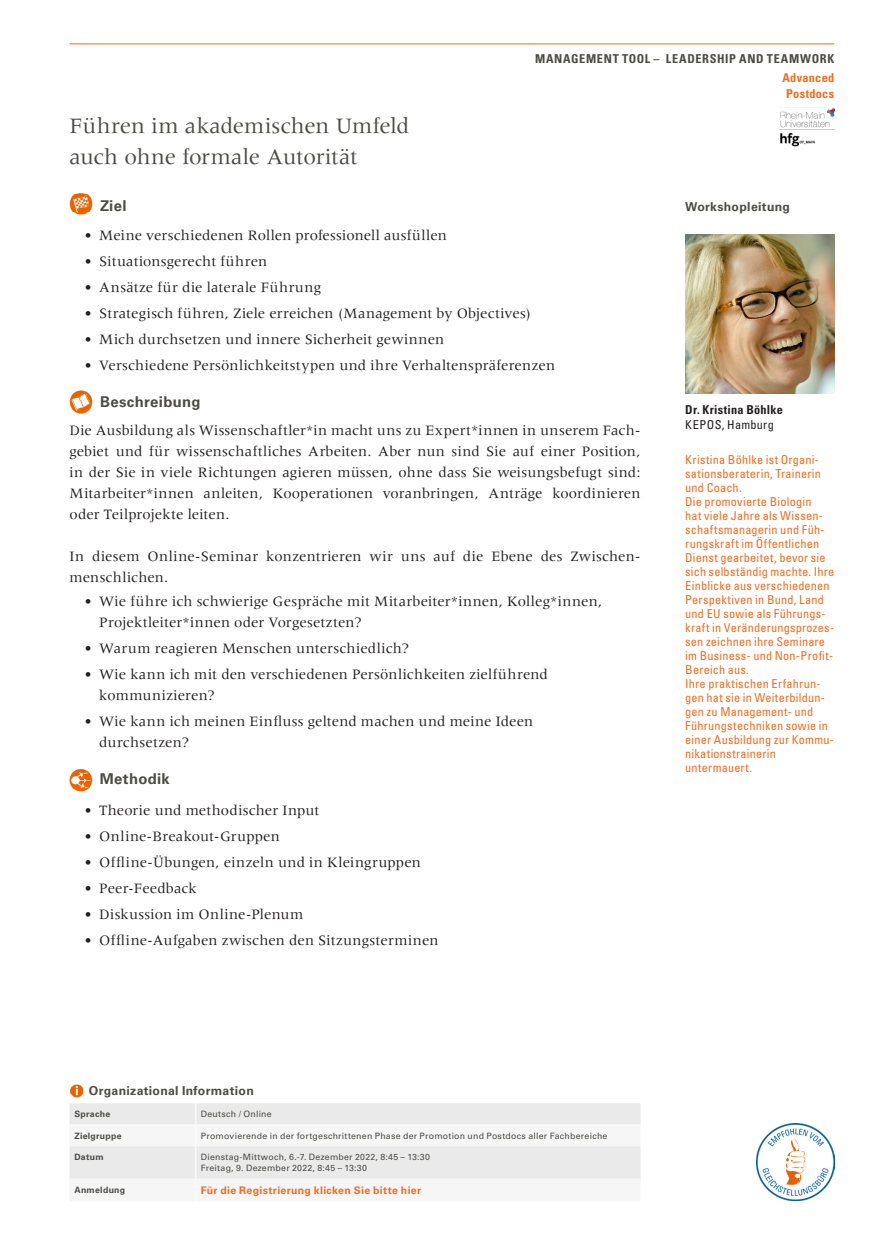
<style>
.page{position:relative;width:869px;height:1241px;background:#fff}
.page>*{position:absolute;margin:0;border:0;box-sizing:border-box;transform-origin:0 0}
.Kurse{font:22.75px "Meridien LT Std";letter-spacing:-.01em;color:#4c4b46}
.mengentext{font:14.88px/21px "Meridien LT Std";letter-spacing:.01em;color:#231f20}
.mengentext-2{font:700 14.88px "Univers LT Std";letter-spacing:.02em;color:#4c4b46}
.Objective_Descriptio{font:700 14.88px "Univers LT Std";color:#4c4b46}
.Trainer_Biografie{font:condensed 12.25px/14px "Univers LT Std";letter-spacing:.02em;color:#ef6d20}
.Kopf_Tools{font:700 condensed 12.25px "Univers LT Std";letter-spacing:.055em;color:#4c4b46}
.Trainer_Name{font:700 condensed 12.25px/15.8px "Univers LT Std";letter-spacing:.02em;color:#231f20}
.Tabelle_Headline{font:700 12.25px "Univers LT Std";letter-spacing:.025em;color:#4c4b46}
.Kopf_links_Einstufun{font:700 condensed 12.25px "Univers LT Std";letter-spacing:.025em;color:#ef6d20}
.Headlines__Trainer{font:700 12.25px "Univers LT Std";letter-spacing:.025em;color:#4c4b46}
.Tabelle_Mengentext{font:700 10.5px "Univers LT Std";letter-spacing:.03em;color:#ef6d20}
.Tabelle_Mengentext-2{font:8.75px "Univers LT Std";letter-spacing:.03em;color:#4c4b46}
.Tabelle_Bold{font:700 8.75px "Univers LT Std";letter-spacing:.03em;color:#4c4b46}
.s1{font-weight:400}
</style>
<div class="page">
<hr style="left:69px;top:43px;width:764px;height:1px;background:#ef6d20">
<img style="left:69px;top:192px;width:24px;height:23px">
<img style="left:69px;top:390px;width:24px;height:23px">
<img style="left:69px;top:769px;width:23px;height:22px">
<img style="left:70px;top:1084px;width:13px;height:13px">
<svg style="left:69px;top:1103px;width:571px;height:76px"></svg>
<hr style="left:69px;top:1124px;width:127px;height:1px;background:#fff">
<img style="left:685px;top:234px;width:148px;height:159px">
<img style="left:756px;top:1123px;width:77px;height:77px">
<img style="left:779px;top:108px;width:54px;height:39px">
<p class="Kopf_Tools" style="left:534px;top:52px;width:300px">MANAGEMENT TOOL – LEADERSHIP AND TEAMWORK</p>
<p class="Kopf_links_Einstufun" style="left:782px;top:70px;width:53px">Advanced</p>
<p class="Kopf_links_Einstufun" style="left:785px;top:86px;width:50px">Postdocs</p>
<p class="Kurse" style="left:69px;top:113px;width:341px">Führen im akademischen Umfeld</p>
<p class="Kurse" style="left:69px;top:144px;width:289px">auch ohne formale Autorität</p>
<p class="Objective_Descriptio" style="left:100px;top:197px;width:28px">Ziel</p>
<p class="Headlines__Trainer" style="left:685px;top:199px;width:106px">Workshopleitung</p>
<p class="mengentext" style="left:84px;top:224px;width:364px">• Meine verschiedenen Rollen professionell ausfüllen</p>
<p class="mengentext" style="left:84px;top:250px;width:184px">• Situationsgerecht führen</p>
<p class="mengentext" style="left:84px;top:276px;width:238px">• Ansätze für die laterale Führung</p>
<p class="mengentext" style="left:84px;top:302px;width:448px">• Strategisch führen, Ziele erreichen (Management by Objectives)</p>
<p class="mengentext" style="left:84px;top:328px;width:361px">• Mich durchsetzen und innere Sicherheit gewinnen</p>
<p class="mengentext" style="left:84px;top:354px;width:472px">• Verschiedene Persönlichkeitstypen und ihre Verhaltenspräferenzen</p>
<p class="mengentext-2" style="left:100px;top:393px;width:102px">Beschreibung</p>
<p class="mengentext" style="left:69px;top:420px;width:572px;text-align:justify">Die Ausbildung als Wissenschaftler*in macht uns zu Expert*innen in unserem Fach&shy;gebiet und für wissenschaftliches Arbeiten. Aber nun sind Sie auf einer Position, in der Sie in viele Richtungen agieren müssen, ohne dass Sie weisungsbefugt sind:<br>Mitarbeiter*innen anleiten, Kooperationen voranbringen, Anträge koordinieren oder Teilprojekte leiten.</p>
<p class="mengentext" style="left:69px;top:546px;width:572px">In diesem Online-Seminar konzentrieren wir uns auf die Ebene des Zwischen&shy;menschlichen.</p>
<p class="mengentext" style="left:99px;top:590px;width:504px;text-indent:-15px">• Wie führe ich schwierige Gespräche mit Mitarbeiter*innen, Kolleg*innen,<br>Projektleiter*innen oder Vorgesetzten?</p>
<p class="mengentext" style="left:84px;top:637px;width:326px">• Warum reagieren Menschen unterschiedlich?</p>
<p class="mengentext" style="left:99px;top:663px;width:450px;text-indent:-15px">• Wie kann ich mit den verschiedenen Persönlichkeiten zielführend kommunizieren?</p>
<p class="mengentext" style="left:99px;top:710px;width:435px;text-indent:-15px">• Wie kann ich meinen Einfluss geltend machen und meine Ideen durchsetzen?</p>
<p class="mengentext-2" style="left:100px;top:770px;width:71px">Methodik</p>
<p class="mengentext" style="left:84px;top:799px;width:236px">• Theorie und methodischer Input</p>
<p class="mengentext" style="left:84px;top:825px;width:197px">• Online-Breakout-Gruppen</p>
<p class="mengentext" style="left:84px;top:851px;width:338px">• Offline-Übungen, einzeln und in Kleingruppen</p>
<p class="mengentext" style="left:84px;top:877px;width:114px">• Peer-Feedback</p>
<p class="mengentext" style="left:84px;top:903px;width:220px">• Diskussion im Online-Plenum</p>
<p class="mengentext" style="left:84px;top:929px;width:355px">• Offline-Aufgaben zwischen den Sitzungsterminen</p>
<p class="Trainer_Name" style="left:685px;top:401px;width:99px">Dr. Kristina Böhlke<br><span class="s1">KEPOS, Hamburg</span></p>
<p class="Trainer_Biografie" style="left:685px;top:452px;width:137px">Kristina Böhlke ist Organi&shy;sationsberaterin, Trainerin und Coach.</p>
<p class="Trainer_Biografie" style="left:685px;top:494px;width:150px">Die promovierte Biologin<br>hat viele Jahre als Wissen&shy;schaftsmanagerin und Füh&shy;rungskraft im Öffentlichen<br>Dienst gearbeitet, bevor sie sich selbständig machte. Ihre<br>Einblicke aus verschiedenen<br>Perspektiven in Bund, Land und EU sowie als Führungs&shy;kraft in Veränderungsprozes&shy;sen zeichnen ihre Seminare im Business- und Non-Profit-<br>Bereich aus.</p>
<p class="Trainer_Biografie" style="left:685px;top:676px;width:150px">Ihre praktischen Erfahrun&shy;gen hat sie in Weiterbildun&shy;gen zu Management- und<br>Führungstechniken sowie in einer Ausbildung zur Kommu&shy;nikationstrainerin</p>
<p class="Trainer_Biografie" style="left:685px;top:760px;width:68px">untermauert.</p>
<p class="Tabelle_Headline" style="left:89px;top:1083px;width:166px">Organizational Information</p>
<p class="Tabelle_Bold" style="left:74px;top:1108px;width:37px">Sprache</p>
<p class="Tabelle_Mengentext-2" style="left:201px;top:1108px;width:72px">Deutsch / Online</p>
<p class="Tabelle_Bold" style="left:74px;top:1130px;width:49px">Zielgruppe</p>
<p class="Tabelle_Mengentext-2" style="left:201px;top:1130px;width:408px">Promovierende in der fortgeschrittenen Phase der Promotion und Postdocs aller Fachbereiche</p>
<p class="Tabelle_Bold" style="left:74px;top:1151px;width:31px">Datum</p>
<p class="Tabelle_Mengentext-2" style="left:201px;top:1151px;width:230px">Dienstag-Mittwoch, 6.-7. Dezember 2022, 8:45 – 13:30</p>
<p class="Tabelle_Mengentext-2" style="left:201px;top:1162px;width:168px">Freitag, 9. Dezember 2022, 8:45 – 13:30</p>
<p class="Tabelle_Bold" style="left:74px;top:1184px;width:52px">Anmeldung</p>
<p class="Tabelle_Mengentext" style="left:201px;top:1183px;width:222px">Für die Registrierung klicken Sie bitte hier</p>
</div>
